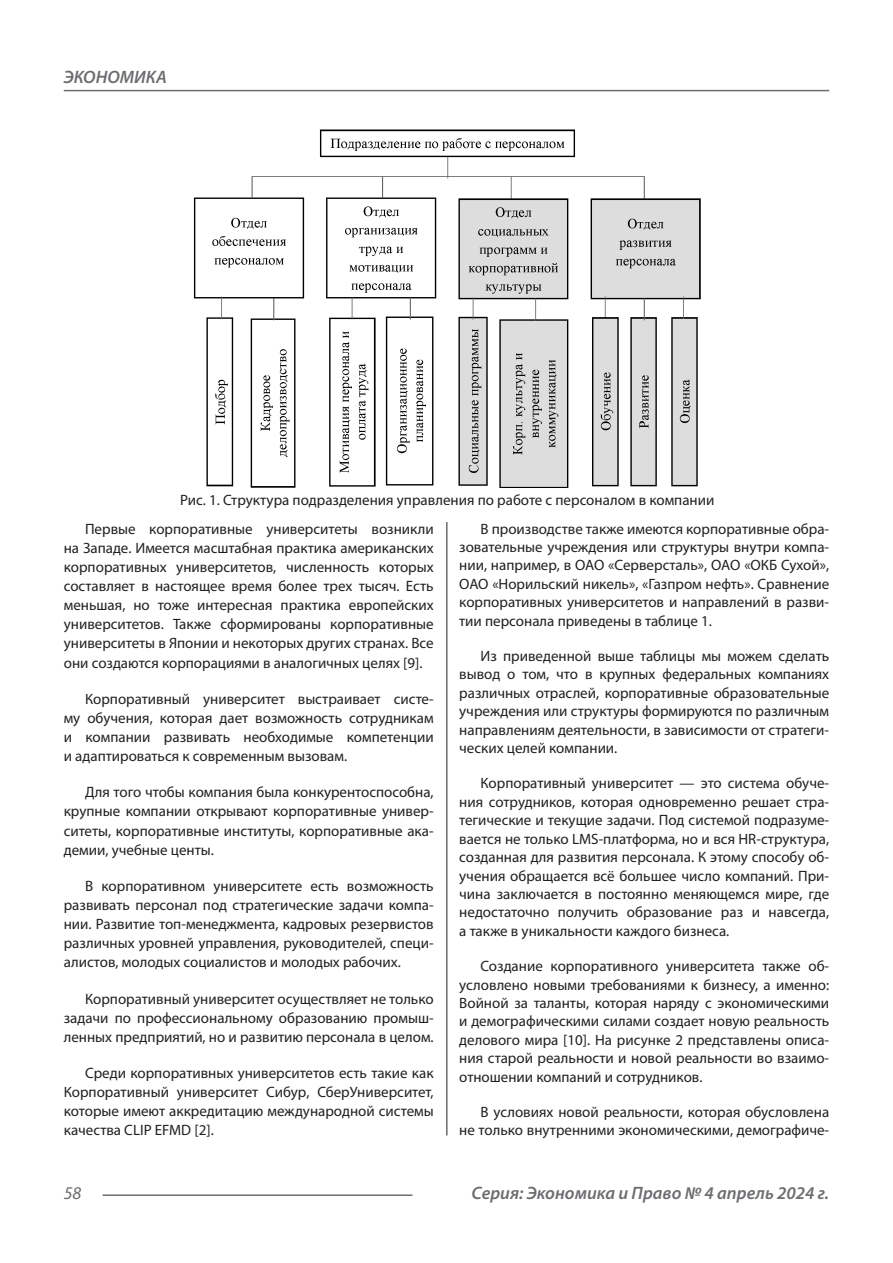
<style>
.page{position:relative;width:893px;height:1263px;background:#fff}
.page>*{position:absolute;margin:0;border:0;box-sizing:border-box;transform-origin:0 0}
.t1{font:italic 600 18px "Myriad Pro";color:#6c6d70}
.t2{font:italic 18px "Myriad Pro";color:#6c6d70}
.Статья_текст{font:15px/18.5px "Myriad Pro";color:#231f20;text-align:justify}
</style>
<div class="page">
<hr style="left:446px;top:128px;width:1px;height:1007px;background:#231f20">
<hr style="left:103px;top:1194px;width:309px;height:2px;background:#6c6d70">
<hr style="left:64px;top:90px;width:765px;height:1px;background:#6c6d70">
<img style="left:193px;top:128px;width:508px;height:359px">
<div style="left:443px;top:505px;width:8px;height:16px;background:#fff"></div>
<p class="t1" style="left:64px;top:66px;width:105px">ЭКОНОМИКА</p>
<p class="Статья_текст" style="left:180px;top:491px;width:536px">Рис. 1. Структура подразделения управления по работе с персоналом в компании</p>
<p class="Статья_текст" style="left:64px;top:519px;width:371px;line-height:19.2px;text-indent:21px">Первые корпоративные университеты возникли на Западе. Имеется масштабная практика американских корпоративных университетов, численность которых составляет в настоящее время более трех тысяч. Есть меньшая, но тоже интересная практика европейских университетов. Также сформированы корпоративные университеты в Японии и некоторых других странах. Все они создаются корпорациями в аналогичных целях [9].</p>
<p class="Статья_текст" style="left:64px;top:689px;width:371px;line-height:19.2px;text-indent:21px">Корпоративный университет выстраивает систе&shy;му обучения, которая дает возможность сотрудникам и компании развивать необходимые компетенции и адаптироваться к современным вызовам.</p>
<p class="Статья_текст" style="left:64px;top:782px;width:371px;line-height:19.2px;text-indent:21px">Для того чтобы компания была конкурентоспособна, крупные компании открывают корпоративные универ&shy;ситеты, корпоративные институты, корпоративные ака&shy;демии, учебные центы.</p>
<p class="Статья_текст" style="left:64px;top:876px;width:371px;line-height:19.2px;text-indent:21px">В корпоративном университете есть возможность развивать персонал под стратегические задачи компа&shy;нии. Развитие топ-менеджмента, кадровых резервистов различных уровней управления, руководителей, специ&shy;алистов, молодых социалистов и молодых рабочих.</p>
<p class="Статья_текст" style="left:64px;top:989px;width:371px;line-height:19.2px;text-indent:21px">Корпоративный университет осуществляет не только задачи по профессиональному образованию промыш&shy;ленных предприятий, но и развитию персонала в целом.</p>
<p class="Статья_текст" style="left:64px;top:1063px;width:371px;line-height:19.2px;text-indent:21px">Среди корпоративных университетов есть такие как Корпоративный университет Сибур, СберУниверситет, которые имеют аккредитацию международной системы качества CLIP EFMD [2].</p>
<p class="Статья_текст" style="left:459px;top:519px;width:371px;text-indent:21px">В производстве также имеются корпоративные обра&shy;зовательные учреждения или структуры внутри компа&shy;нии, например, в ОАО «Серверсталь», ОАО «ОКБ Сухой», ОАО «Норильский никель», «Газпром нефть». Сравнение корпоративных университетов и направлений в разви&shy;тии персонала приведены в таблице 1.</p>
<p class="Статья_текст" style="left:459px;top:646px;width:371px;text-indent:21px">Из приведенной выше таблицы мы можем сделать вывод о том, что в крупных федеральных компаниях различных отраслей, корпоративные образовательные учреждения или структуры формируются по различным направлениям деятельности, в зависимости от стратеги&shy;ческих целей компании.</p>
<p class="Статья_текст" style="left:459px;top:774px;width:371px;text-indent:21px">Корпоративный университет — это система обуче&shy;ния сотрудников, которая одновременно решает стра&shy;тегические и текущие задачи. Под системой подразуме&shy;вается не только LMS-платформа, но и вся HR-структура, созданная для развития персонала. К этому способу об&shy;учения обращается всё большее число компаний. При&shy;чина заключается в постоянно меняющемся мире, где недостаточно получить образование раз и навсегда, а также в уникальности каждого бизнеса.</p>
<p class="Статья_текст" style="left:459px;top:957px;width:371px;text-indent:21px">Создание корпоративного университета также об&shy;условлено новыми требованиями к бизнесу, а именно:<br>Войной за таланты, которая наряду с экономическими и демографическими силами создает новую реальность делового мира [10]. На рисунке 2 представлены описа&shy;ния старой реальности и новой реальности во взаимо&shy;отношении компаний и сотрудников.</p>
<p class="Статья_текст" style="left:459px;top:1102px;width:371px;text-align:right">В условиях новой реальности, которая обусловлена<br>не только внутренними экономическими, демографиче-</p>
<p class="t2" style="left:64px;top:1182px;width:19px">58</p>
<p class="t1" style="left:472px;top:1182px;width:359px">Серия: Экономика и Право № 4 апрель 2024 г.</p>
</div>
